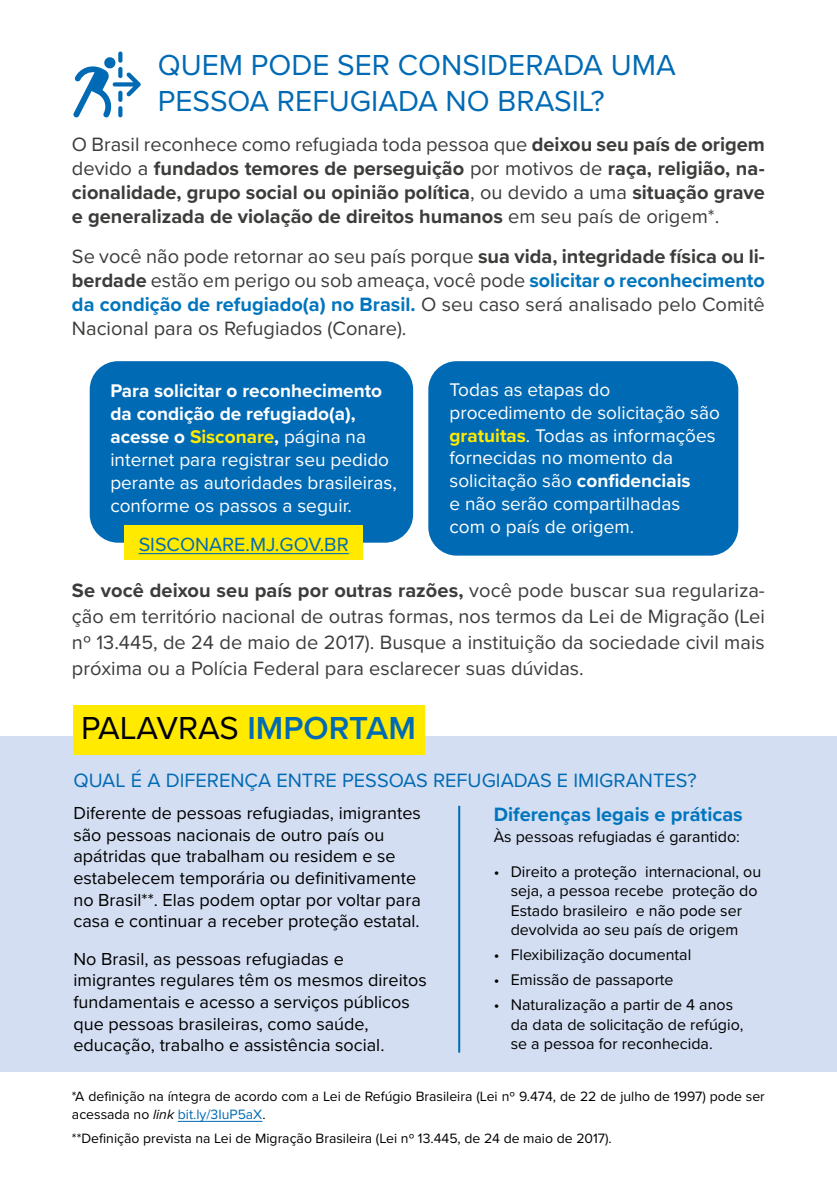
<style>
.page{position:relative;width:837px;height:1191px;background:#fff}
.page>*{position:absolute;margin:0;border:0;box-sizing:border-box;transform-origin:0 0}
.t1{font:33px "Proxima Nova";color:#000}
.t2{font:30px/36px "Proxima Nova";color:#006ab4}
.t3{font:20px/24px "Proxima Nova";color:#3c3c3b;text-align:justify}
.t4{font:700 20px/24px "Proxima Nova";color:#3c3c3b;text-align:justify}
.t5{font:20px "Proxima Nova";color:#006ab4}
.t6{font:700 20px "Proxima Nova";color:#0075bd}
.t7{font:19.8px "Proxima Nova";color:#006ab4}
.t8{font:19px/22.8px "Proxima Nova";color:#fff}
.t9{font:18px/21.6px "Proxima Nova";color:#000}
.t10{font:16px/19.2px "Proxima Nova";color:#000}
.t11{font:14px/18px "Proxima Nova";color:#000}
.s1{font-weight:400}
.s2{font-weight:700}
.s3{font-weight:700;color:#0075bd}
.s4{font-weight:700;color:#ffea00}
.s5{font-weight:600;color:#006ab4}
.s6{font-style:italic}
.s7{color:#006ab4}
</style>
<div class="page">
<div style="left:0;top:737px;width:836px;height:335px;background:#d3def2"></div>
<div style="left:90px;top:361px;width:323px;height:181px;background:#006ab4;border-radius:28px"></div>
<div style="left:428px;top:361px;width:310px;height:194px;background:#006ab4;border-radius:28px"></div>
<svg style="left:73px;top:57px;width:68px;height:60px"></svg>
<svg style="left:118px;top:91px;width:4px;height:11px"></svg>
<svg style="left:118px;top:67px;width:4px;height:11px"></svg>
<svg style="left:118px;top:51px;width:4px;height:12px"></svg>
<svg style="left:118px;top:106px;width:4px;height:11px"></svg>
<div style="left:125px;top:525px;width:237px;height:35px;background:#ffea00"></div>
<hr style="left:139px;top:553px;width:209px;height:1px;background:#006ab4">
<hr style="left:178px;top:1121px;width:84px;height:1px;background:#006ab4">
<div style="left:73px;top:705px;width:351px;height:49px;background:#ffea00"></div>
<hr style="left:458px;top:806px;width:2px;height:246px;background:#006ab4">
<h2 class="t2" style="left:158px;top:45px;width:519px">QUEM PODE SER CONSIDERADA UMA<br>PESSOA REFUGIADA NO BRASIL?</h2>
<p class="t4" style="left:72px;top:132px;width:694px"><span class="s1">O Brasil reconhece como refugiada toda pessoa que</span> deixou seu país de origem <span class="s1">devido a</span> fundados temores de perseguição <span class="s1">por motivos de</span> raça, religião, na&shy;cionalidade, grupo social ou opinião política<span class="s1">, ou devido a uma</span> situação grave e generalizada de violação de direitos humanos <span class="s1">em seu país de origem*.</span></p>
<p class="t3" style="left:72px;top:243px;width:694px">Se você não pode retornar ao seu país porque <span class="s2">sua vida, integridade física ou li&shy;berdade</span> estão em perigo ou sob ameaça, você pode <span class="s3">solicitar o reconhecimento da condição de refugiado(a) no Brasil.</span> O seu caso será analisado pelo Comitê Nacional para os Refugiados (Conare).</p>
<p class="t8" style="left:110px;top:379px;width:288px"><span class="s2">Para solicitar o reconhecimento da condição de refugiado(a), acesse o</span> <span class="s4">Sisconare</span><span class="s2">,</span> página na internet para registrar seu pedido perante as autoridades brasileiras, conforme os passos a seguir.</p>
<p class="t7" style="left:139px;top:529px;width:211px">SISCONARE.MJ.GOV.BR</p>
<p class="t8" style="left:449px;top:377px;width:272px">Todas as etapas do procedimento de solicitação são <span class="s4">gratuitas</span>. Todas as informações fornecidas no momento da solicitação são <span class="s2">confidenciais<br></span>e não serão compartilhadas com o país de origem.</p>
<p class="t3" style="left:72px;top:576px;width:694px;line-height:26px"><span class="s2">Se você deixou seu país por outras razões,</span> você pode buscar sua regulariza&shy;ção em território nacional de outras formas, nos termos da Lei de Migração (Lei nº 13.445, de 24 de maio de 2017). Busque a instituição da sociedade civil mais próxima ou a Polícia Federal para esclarecer suas dúvidas.</p>
<h1 class="t1" style="left:81px;top:703px;width:336px">PALAVRAS <span class="s5">IMPORTAM</span></h1>
<p class="t5" style="left:73px;top:766px;width:624px">QUAL É A DIFERENÇA ENTRE PESSOAS REFUGIADAS E IMIGRANTES?</p>
<p class="t9" style="left:73px;top:801px;width:349px">Diferente de pessoas refugiadas, imigrantes são pessoas nacionais de outro país ou apátridas que trabalham ou residem e se estabelecem temporária ou definitivamente no Brasil**. Elas podem optar por voltar para casa e continuar a receber proteção estatal.</p>
<p class="t9" style="left:73px;top:947px;width:355px">No Brasil, as pessoas refugiadas e imigrantes regulares têm os mesmos direitos fundamentais e acesso a serviços públicos que pessoas brasileiras, como saúde, educação, trabalho e assistência social.</p>
<p class="t6" style="left:493px;top:799px;width:250px">Diferenças legais e práticas</p>
<p class="t10" style="left:493px;top:826px;width:247px">Às pessoas refugiadas é garantido:</p>
<p class="t10" style="left:510px;top:861px;width:252px;text-indent:-17px">• Direito a proteção internacional, ou seja, a pessoa recebe proteção do Estado brasileiro e não pode ser devolvida ao seu país de origem</p>
<p class="t10" style="left:493px;top:944px;width:199px">• Flexibilização documental</p>
<p class="t10" style="left:493px;top:969px;width:181px">• Emissão de passaporte</p>
<p class="t10" style="left:510px;top:994px;width:234px;text-indent:-17px">• Naturalização a partir de 4 anos da data de solicitação de refúgio, se a pessoa for reconhecida.</p>
<p class="t11" style="left:72px;top:1086px;width:694px">*A definição na íntegra de acordo com a Lei de Refúgio Brasileira (Lei nº 9.474, de 22 de julho de 1997) pode ser acessada no <span class="s6">link</span> <span class="s7">bit.ly/3IuP5aX</span>.</p>
<p class="t11" style="left:72px;top:1128px;width:541px">**Definição prevista na Lei de Migração Brasileira (Lei nº 13.445, de 24 de maio de 2017).</p>
</div>
